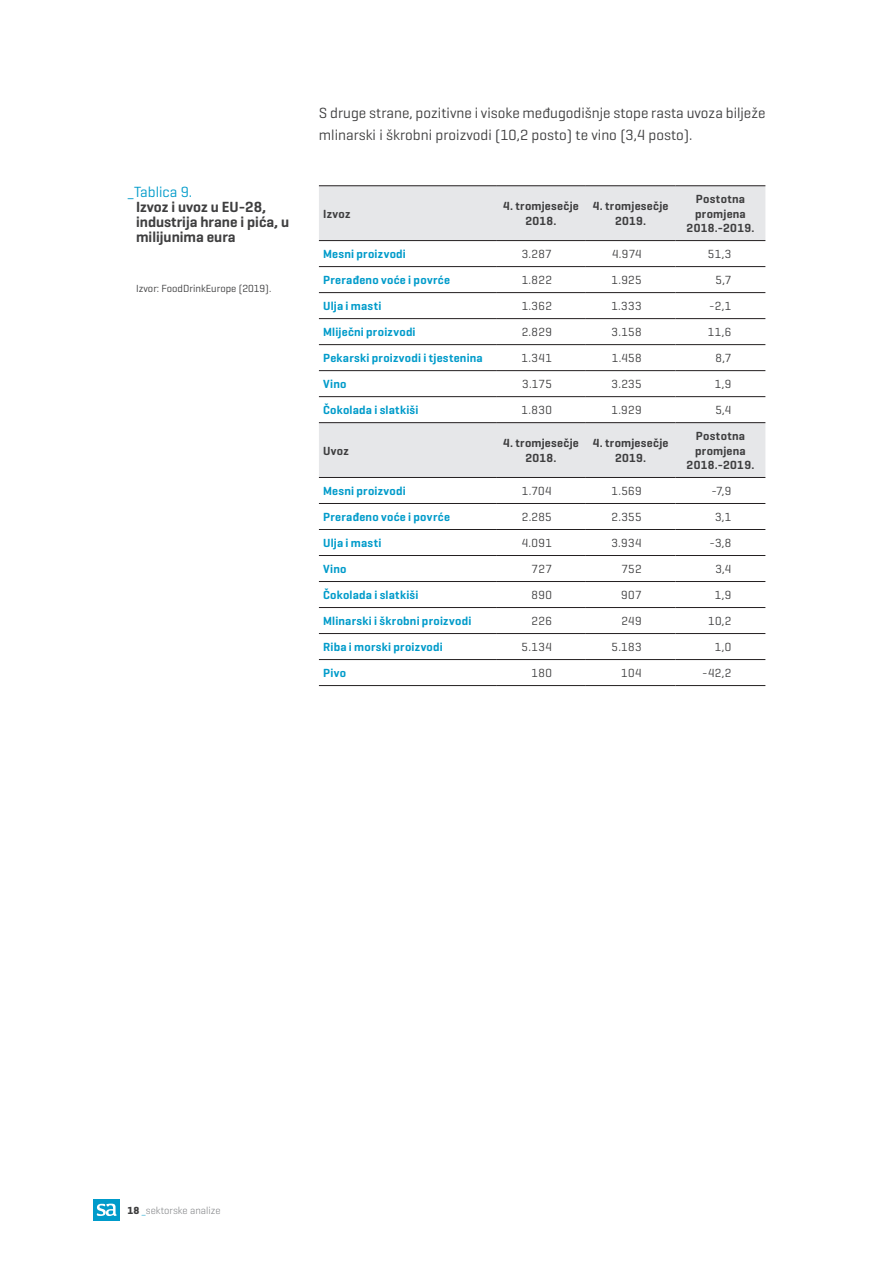
<style>
.page{position:relative;width:893px;height:1263px;background:#fff}
.page>*{position:absolute;margin:0;border:0;box-sizing:border-box;transform-origin:0 0}
.t1{font:15px/22.5px "Geogrotesque";color:#3e3e3f}
.t2{font:600 15px/15px "Geogrotesque";color:#3e3e3f}
.t3{font:15px "Geogrotesque";color:#009bca}
.t4{font:600 12px "Geogrotesque";letter-spacing:.02em;color:#009bca}
.t5{font:12px "Geogrotesque";color:#3e3e3f}
.t6{font:600 12px/14.4px "Geogrotesque";letter-spacing:.025em;color:#3e3e3f;text-align:center}
.t7{font:10.5px "Geogrotesque";color:#3e3e3f}
.t8{font:300 10.5px "Geogrotesque";color:#7a7c7f}
.s1{font-weight:700;color:#3e3e3f}
.s2{color:#009bca}
</style>
<div class="page">
<div style="left:94px;top:1199px;width:26px;height:21px;background:#009bca"></div>
<svg style="left:97px;top:1203px;width:20px;height:13px"></svg>
<svg style="left:319px;top:186px;width:446px;height:291px"></svg>
<hr style="left:319px;top:185px;width:177px;height:1px;background:#231f20">
<hr style="left:496px;top:185px;width:90px;height:1px;background:#231f20">
<hr style="left:586px;top:185px;width:90px;height:1px;background:#231f20">
<hr style="left:676px;top:185px;width:89px;height:1px;background:#231f20">
<hr style="left:319px;top:240px;width:177px;height:1px;background:#231f20">
<hr style="left:496px;top:240px;width:90px;height:1px;background:#231f20">
<hr style="left:586px;top:240px;width:90px;height:1px;background:#231f20">
<hr style="left:676px;top:240px;width:89px;height:1px;background:#231f20">
<hr style="left:319px;top:266px;width:177px;height:1px;background:#231f20">
<hr style="left:496px;top:266px;width:90px;height:1px;background:#231f20">
<hr style="left:586px;top:266px;width:90px;height:1px;background:#231f20">
<hr style="left:676px;top:266px;width:89px;height:1px;background:#231f20">
<hr style="left:319px;top:292px;width:177px;height:1px;background:#231f20">
<hr style="left:496px;top:292px;width:90px;height:1px;background:#231f20">
<hr style="left:586px;top:292px;width:90px;height:1px;background:#231f20">
<hr style="left:676px;top:292px;width:89px;height:1px;background:#231f20">
<hr style="left:319px;top:318px;width:177px;height:1px;background:#231f20">
<hr style="left:496px;top:318px;width:90px;height:1px;background:#231f20">
<hr style="left:586px;top:318px;width:90px;height:1px;background:#231f20">
<hr style="left:676px;top:318px;width:89px;height:1px;background:#231f20">
<hr style="left:319px;top:344px;width:177px;height:1px;background:#231f20">
<hr style="left:496px;top:344px;width:90px;height:1px;background:#231f20">
<hr style="left:586px;top:344px;width:90px;height:1px;background:#231f20">
<hr style="left:676px;top:344px;width:89px;height:1px;background:#231f20">
<hr style="left:319px;top:370px;width:177px;height:1px;background:#231f20">
<hr style="left:496px;top:370px;width:90px;height:1px;background:#231f20">
<hr style="left:586px;top:370px;width:90px;height:1px;background:#231f20">
<hr style="left:676px;top:370px;width:89px;height:1px;background:#231f20">
<hr style="left:319px;top:396px;width:177px;height:1px;background:#231f20">
<hr style="left:496px;top:396px;width:90px;height:1px;background:#231f20">
<hr style="left:586px;top:396px;width:90px;height:1px;background:#231f20">
<hr style="left:676px;top:396px;width:89px;height:1px;background:#231f20">
<hr style="left:319px;top:422px;width:177px;height:1px;background:#231f20">
<hr style="left:496px;top:422px;width:90px;height:1px;background:#231f20">
<hr style="left:586px;top:422px;width:90px;height:1px;background:#231f20">
<hr style="left:676px;top:422px;width:89px;height:1px;background:#231f20">
<hr style="left:319px;top:477px;width:177px;height:1px;background:#231f20">
<hr style="left:496px;top:477px;width:90px;height:1px;background:#231f20">
<hr style="left:586px;top:477px;width:90px;height:1px;background:#231f20">
<hr style="left:676px;top:477px;width:89px;height:1px;background:#231f20">
<hr style="left:319px;top:503px;width:177px;height:1px;background:#231f20">
<hr style="left:496px;top:503px;width:90px;height:1px;background:#231f20">
<hr style="left:586px;top:503px;width:90px;height:1px;background:#231f20">
<hr style="left:676px;top:503px;width:89px;height:1px;background:#231f20">
<hr style="left:319px;top:529px;width:177px;height:1px;background:#231f20">
<hr style="left:496px;top:529px;width:90px;height:1px;background:#231f20">
<hr style="left:586px;top:529px;width:90px;height:1px;background:#231f20">
<hr style="left:676px;top:529px;width:89px;height:1px;background:#231f20">
<hr style="left:319px;top:555px;width:177px;height:1px;background:#231f20">
<hr style="left:496px;top:555px;width:90px;height:1px;background:#231f20">
<hr style="left:586px;top:555px;width:90px;height:1px;background:#231f20">
<hr style="left:676px;top:555px;width:89px;height:1px;background:#231f20">
<hr style="left:319px;top:581px;width:177px;height:1px;background:#231f20">
<hr style="left:496px;top:581px;width:90px;height:1px;background:#231f20">
<hr style="left:586px;top:581px;width:90px;height:1px;background:#231f20">
<hr style="left:676px;top:581px;width:89px;height:1px;background:#231f20">
<hr style="left:319px;top:607px;width:177px;height:1px;background:#231f20">
<hr style="left:496px;top:607px;width:90px;height:1px;background:#231f20">
<hr style="left:586px;top:607px;width:90px;height:1px;background:#231f20">
<hr style="left:676px;top:607px;width:89px;height:1px;background:#231f20">
<hr style="left:319px;top:633px;width:177px;height:1px;background:#231f20">
<hr style="left:496px;top:633px;width:90px;height:1px;background:#231f20">
<hr style="left:586px;top:633px;width:90px;height:1px;background:#231f20">
<hr style="left:676px;top:633px;width:89px;height:1px;background:#231f20">
<hr style="left:319px;top:659px;width:177px;height:1px;background:#231f20">
<hr style="left:496px;top:659px;width:90px;height:1px;background:#231f20">
<hr style="left:586px;top:659px;width:90px;height:1px;background:#231f20">
<hr style="left:676px;top:659px;width:89px;height:1px;background:#231f20">
<hr style="left:319px;top:685px;width:177px;height:1px;background:#231f20">
<hr style="left:496px;top:685px;width:90px;height:1px;background:#231f20">
<hr style="left:586px;top:685px;width:90px;height:1px;background:#231f20">
<hr style="left:676px;top:685px;width:89px;height:1px;background:#231f20">
<p class="t3" style="left:128px;top:183px;width:66px">_ Tablica 9.</p>
<p class="t2" style="left:136px;top:199px;width:155px">Izvoz i uvoz u EU-28, industrija hrane i pića, u milijunima eura</p>
<p class="t7" style="left:136px;top:281px;width:137px">Izvor: FoodDrinkEurope (2019).</p>
<p class="t1" style="left:319px;top:101px;width:448px">S druge strane, pozitivne i visoke međugodišnje stope rasta uvoza bilježe mlinarski i škrobni proizvodi (10,2 posto) te vino (3,4 posto).</p>
<p class="t6" style="left:323px;top:206px;width:29px">Izvoz</p>
<p class="t6" style="left:503px;top:199px;width:77px">4. tromjesečje<br>2018.</p>
<p class="t6" style="left:593px;top:199px;width:77px">4. tromjesečje<br>2019.</p>
<p class="t6" style="left:687px;top:192px;width:69px">Postotna promjena<br>2018.-2019.</p>
<p class="t4" style="left:323px;top:246px;width:84px">Mesni proizvodi</p>
<p class="t5" style="left:522px;top:246px;width:31px">3.287</p>
<p class="t5" style="left:612px;top:246px;width:31px">4.974</p>
<p class="t5" style="left:708px;top:246px;width:25px">51,3</p>
<p class="t4" style="left:323px;top:272px;width:129px">Prerađeno voće i povrće</p>
<p class="t5" style="left:522px;top:272px;width:32px">1.822</p>
<p class="t5" style="left:611px;top:272px;width:32px">1.925</p>
<p class="t5" style="left:715px;top:272px;width:17px">5,7</p>
<p class="t4" style="left:323px;top:298px;width:60px">Ulja i masti</p>
<p class="t5" style="left:522px;top:298px;width:32px">1.362</p>
<p class="t5" style="left:611px;top:298px;width:32px">1.333</p>
<p class="t5" style="left:709px;top:298px;width:24px">-2,1</p>
<p class="t4" style="left:323px;top:324px;width:94px">Mliječni proizvodi</p>
<p class="t5" style="left:522px;top:324px;width:32px">2.829</p>
<p class="t5" style="left:612px;top:324px;width:32px">3.158</p>
<p class="t5" style="left:708px;top:324px;width:25px">11,6</p>
<p class="t4" style="left:323px;top:351px;width:161px">Pekarski proizvodi i tjestenina</p>
<p class="t5" style="left:522px;top:351px;width:32px">1.341</p>
<p class="t5" style="left:612px;top:351px;width:31px">1.458</p>
<p class="t5" style="left:715px;top:351px;width:17px">8,7</p>
<p class="t4" style="left:323px;top:377px;width:25px">Vino</p>
<p class="t5" style="left:522px;top:377px;width:31px">3.175</p>
<p class="t5" style="left:612px;top:377px;width:32px">3.235</p>
<p class="t5" style="left:715px;top:377px;width:18px">1,9</p>
<p class="t4" style="left:323px;top:403px;width:97px">Čokolada i slatkiši</p>
<p class="t5" style="left:522px;top:403px;width:32px">1.830</p>
<p class="t5" style="left:611px;top:403px;width:32px">1.929</p>
<p class="t5" style="left:715px;top:403px;width:18px">5,4</p>
<p class="t6" style="left:323px;top:443px;width:27px">Uvoz</p>
<p class="t6" style="left:503px;top:436px;width:77px">4. tromjesečje<br>2018.</p>
<p class="t6" style="left:593px;top:436px;width:77px">4. tromjesečje<br>2019.</p>
<p class="t6" style="left:687px;top:429px;width:69px">Postotna promjena<br>2018.-2019.</p>
<p class="t4" style="left:323px;top:483px;width:84px">Mesni proizvodi</p>
<p class="t5" style="left:522px;top:483px;width:31px">1.704</p>
<p class="t5" style="left:611px;top:483px;width:32px">1.569</p>
<p class="t5" style="left:711px;top:483px;width:21px">-7,9</p>
<p class="t4" style="left:323px;top:509px;width:129px">Prerađeno voće i povrće</p>
<p class="t5" style="left:522px;top:509px;width:32px">2.285</p>
<p class="t5" style="left:611px;top:509px;width:32px">2.355</p>
<p class="t5" style="left:715px;top:509px;width:18px">3,1</p>
<p class="t4" style="left:323px;top:535px;width:60px">Ulja i masti</p>
<p class="t5" style="left:522px;top:535px;width:32px">4.091</p>
<p class="t5" style="left:611px;top:535px;width:32px">3.934</p>
<p class="t5" style="left:709px;top:535px;width:23px">-3,8</p>
<p class="t4" style="left:323px;top:561px;width:25px">Vino</p>
<p class="t5" style="left:531px;top:561px;width:22px">727</p>
<p class="t5" style="left:621px;top:561px;width:22px">752</p>
<p class="t5" style="left:715px;top:561px;width:17px">3,4</p>
<p class="t4" style="left:323px;top:587px;width:97px">Čokolada i slatkiši</p>
<p class="t5" style="left:532px;top:587px;width:22px">890</p>
<p class="t5" style="left:621px;top:587px;width:22px">907</p>
<p class="t5" style="left:715px;top:587px;width:18px">1,9</p>
<p class="t4" style="left:323px;top:613px;width:150px">Mlinarski i škrobni proizvodi</p>
<p class="t5" style="left:531px;top:613px;width:22px">226</p>
<p class="t5" style="left:621px;top:613px;width:22px">249</p>
<p class="t5" style="left:708px;top:613px;width:25px">10,2</p>
<p class="t4" style="left:323px;top:639px;width:121px">Riba i morski proizvodi</p>
<p class="t5" style="left:522px;top:639px;width:32px">5.134</p>
<p class="t5" style="left:611px;top:639px;width:32px">5.183</p>
<p class="t5" style="left:715px;top:639px;width:18px">1,0</p>
<p class="t4" style="left:323px;top:665px;width:24px">Pivo</p>
<p class="t5" style="left:531px;top:665px;width:22px">180</p>
<p class="t5" style="left:621px;top:665px;width:22px">104</p>
<p class="t5" style="left:702px;top:665px;width:31px">-42,2</p>
<p class="t8" style="left:128px;top:1204px;width:95px"><span class="s1">18</span> <span class="s2">_</span>sektorske analize</p>
</div>
